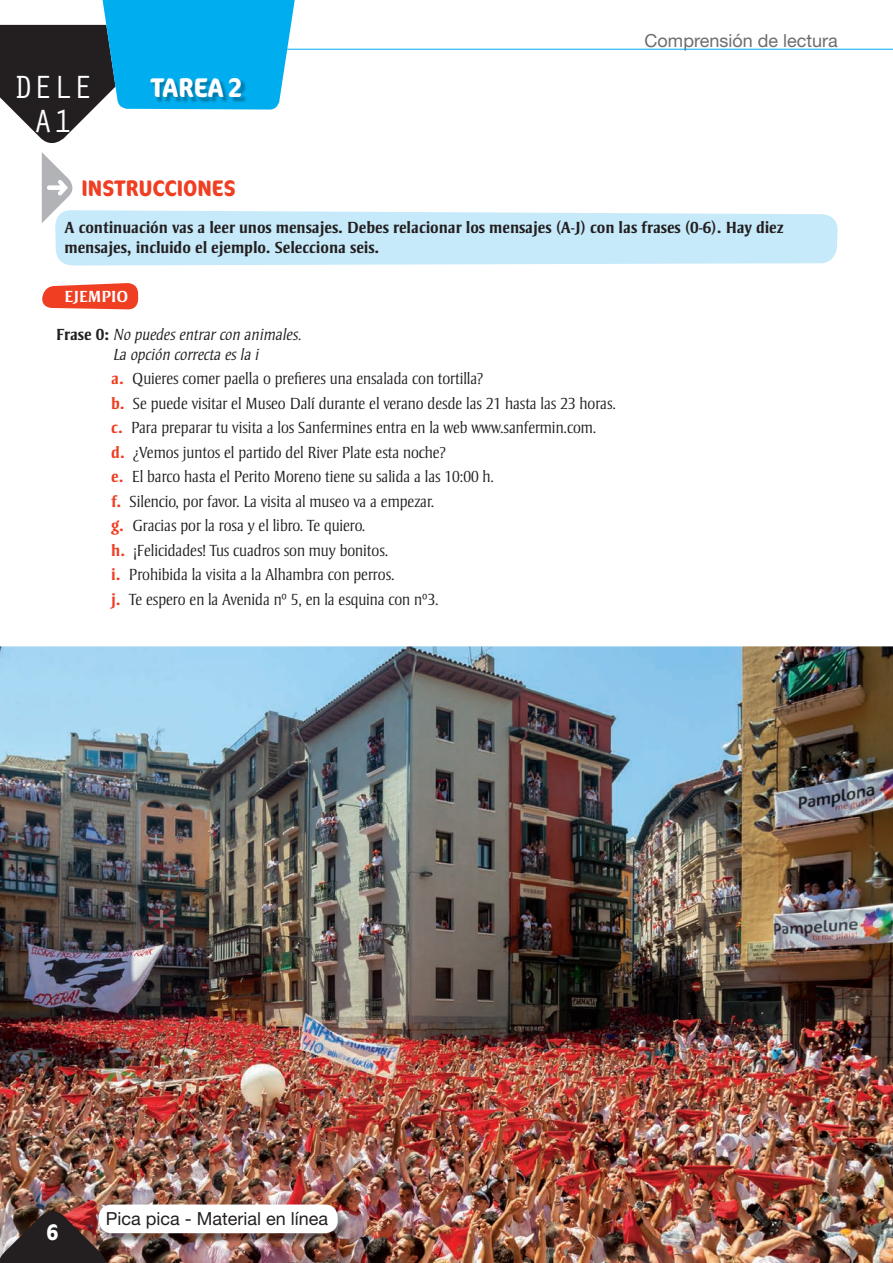
<style>
.page{position:relative;width:893px;height:1263px;background:#fff}
.page>*{position:absolute;margin:0;border:0;box-sizing:border-box;transform-origin:0 0}
.t1{font:33.15px/33.9px "Orator Std";color:#fff;text-align:center}
.t2{font:700 condensed 27px "Cocon";color:#fff}
.t3{font:700 condensed 22.5px "Cocon";color:#ef3e22}
.t4{font:700 condensed 22.5px "Cocon";color:#fff}
.t5{font:18px "Helvetica Neue";color:#231f20}
.t6{font:18px "Helvetica Neue";color:#6c6d70}
.t7{font:300 16.5px/24.5px "Strayhorn MT Std";color:#231f20}
.t8{font:700 16.5px/20.2px "Strayhorn MT Std";color:#231f20}
.t9{font:italic 300 16.5px/20.2px "Strayhorn MT Std";color:#231f20}
.t10{font:700 16.5px "Strayhorn MT Std";color:#fff}
.s1{font-weight:700;font-style:normal}
.s2{font-weight:700;color:#ef3e22}
</style>
<div class="page">
<img style="left:0;top:646px;width:893px;height:617px">
<img style="left:112px;top:1206px;width:237px;height:38px">
<div style="left:99px;top:1204px;width:239px;height:29px;background:#fff;border-radius:13px"></div>
<img style="left:0;top:1204px;width:112px;height:59px">
<svg style="left:42px;top:283px;width:96px;height:27px;background:#f15941"></svg>
<svg style="left:42px;top:152px;width:796px;height:114px"></svg>
<svg style="left:0;top:0;width:297px;height:143px"></svg>
<img style="left:151px;top:79px;width:96px;height:24px">
<hr style="left:273px;top:49px;width:620px;height:1px;background:#00aeef">
<h1 class="t1" style="left:13px;top:69px;width:81px">DELE<br>A1</h1>
<h2 class="t2" style="left:150px;top:78px;width:94px">TAREA 2</h2>
<p class="t6" style="left:645px;top:34px;width:195px">Comprensión de lectura</p>
<h3 class="t3" style="left:82px;top:179px;width:156px">INSTRUCCIONES</h3>
<p class="t8" style="left:65px;top:219px;width:721px">A continuación vas a leer unos mensajes. Debes relacionar los mensajes (A-J) con las frases (0-6). Hay diez mensajes, incluido el ejemplo. Selecciona seis.</p>
<p class="t10" style="left:65px;top:290px;width:65px">EJEMPIO</p>
<p class="t9" style="left:113px;top:325px;width:190px;text-indent:-57px"><span class="s1">Frase 0:</span> No puedes entrar con animales.<br>La opción correcta es la i</p>
<p class="t7" style="left:111px;top:368px;width:506px"><span class="s2">a.</span> Quieres comer paella o prefieres una ensalada con tortilla?<br><span class="s2">b.</span> Se puede visitar el Museo Dalí durante el verano desde las 21 hasta las 23 horas. <span class="s2">c.</span> Para preparar tu visita a los Sanfermines entra en la web www.sanfermin.com.<br><span class="s2">d.</span> ¿Vemos juntos el partido del River Plate esta noche?<br><span class="s2">e.</span> El barco hasta el Perito Moreno tiene su salida a las 10:00 h.<br><span class="s2">f.</span> Silencio, por favor. La visita al museo va a empezar.<br><span class="s2">g.</span> Gracias por la rosa y el libro. Te quiero.<br><span class="s2">h.</span> ¡Felicidades! Tus cuadros son muy bonitos.<br><span class="s2">i.</span> Prohibida la visita a la Alhambra con perros.<br><span class="s2">j.</span> Te espero en la Avenida nº 5, en la esquina con nº3.</p>
<h3 class="t4" style="left:46px;top:1224px;width:13px">6</h3>
<p class="t5" style="left:106px;top:1212px;width:224px">Pica pica - Material en línea</p>
</div>
